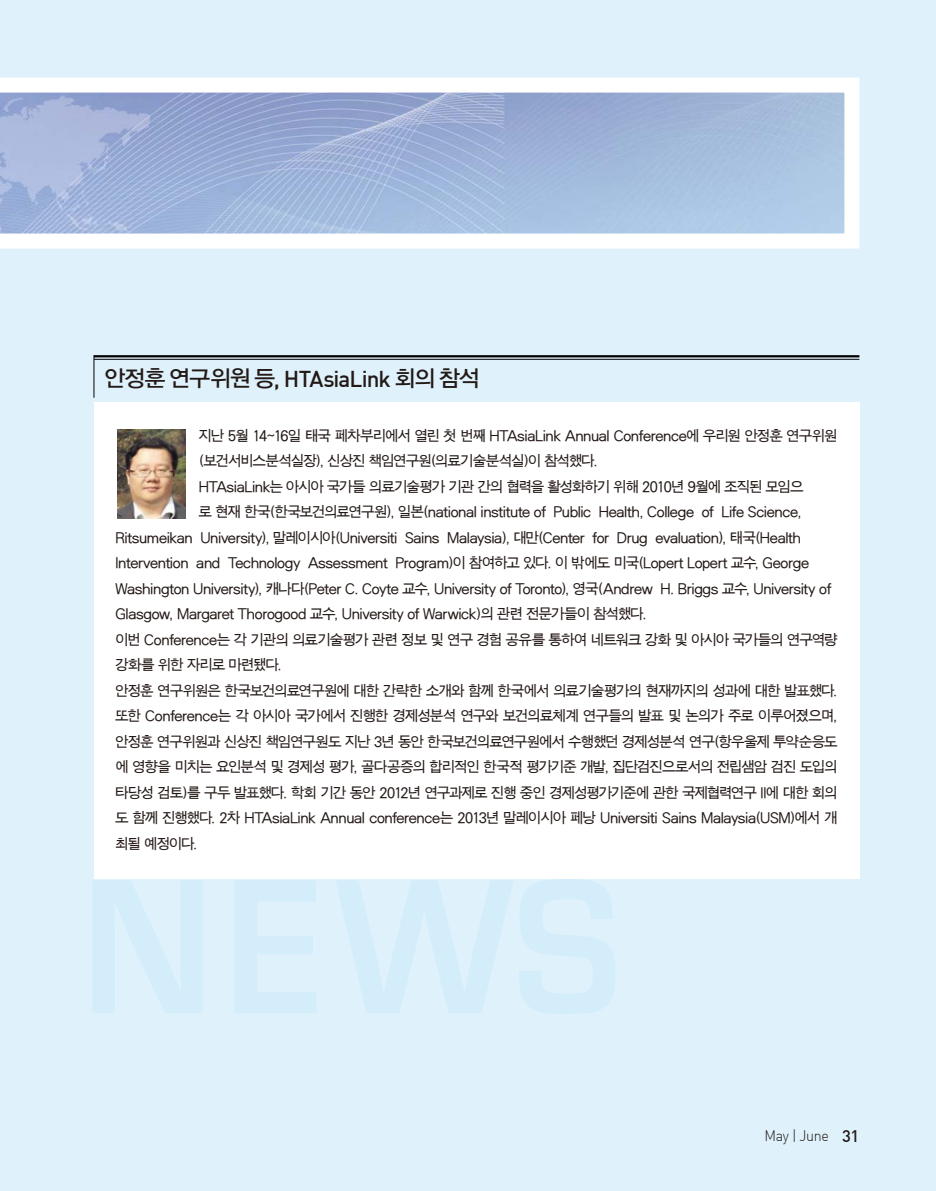
<style>
.page{position:relative;width:936px;height:1191px;background:#fff}
.page>*{position:absolute;margin:0;border:0;box-sizing:border-box;transform-origin:0 0}
.t1{font:22.5px "YDVYGO Std 13 KS Cms UHC H";letter-spacing:-.035em;color:#231916}
.t2{font:15px "Dinlig";letter-spacing:-.025em;color:#231916;scale:.95 1}
.t3{font:14.7px "SMJ Gothic 10 Std Regular KS Cms UHC H";letter-spacing:-.12em;color:#231916}
.s1{font-family:"Dinmed"}
.s2{font-family:"Dinmed";font-size:16.5px}
</style>
<div class="page">
<div style="left:0;top:0;width:935px;height:1190px;background:#dff2fc"></div>
<div style="left:94px;top:402px;width:765px;height:476px;background:#fff"></div>
<hr style="left:94px;top:355px;width:765px;height:2px;background:#000">
<hr style="left:94px;top:359px;width:765px;height:1px;background:#000">
<hr style="left:94px;top:355px;width:1px;height:43px;background:#000">
<img style="left:117px;top:429px;width:68px;height:90px">
<svg style="left:0;top:78px;width:859px;height:170px;background:#b2c3e1"></svg>
<h1 class="t1" style="left:105px;top:368px;width:376px">안정훈 연구위원 등<span class="s1">, HTAsiaLink</span> 회의 참석</h1>
<p class="t3" style="left:198px;top:429px;width:641px">지난 5월 14~16일 태국 페차부리에서 열린 첫 번째 HTAsiaLink Annual Conference에 우리원 안정훈 연구위원</p>
<p class="t3" style="left:198px;top:454px;width:401px">(보건서비스분석실장), 신상진 책임연구원(의료기술분석실)이 참석했다.</p>
<p class="t3" style="left:198px;top:480px;width:607px">HTAsiaLink는 아시아 국가들 의료기술평가 기관 간의 협력을 활성화하기 위해 2010년 9월에 조직된 모임으</p>
<p class="t3" style="left:198px;top:505px;width:605px">로 현재 한국(한국보건의료연구원), 일본(national institute of Public Health, College of Life Science,</p>
<p class="t3" style="left:115px;top:531px;width:688px">Ritsumeikan University), 말레이시아(Universiti Sains Malaysia), 대만(Center for Drug evaluation), 태국(Health</p>
<p class="t3" style="left:115px;top:556px;width:696px">Intervention and Technology Assessment Program)이 참여하고 있다. 이 밖에도 미국(Lopert Lopert 교수, George</p>
<p class="t3" style="left:115px;top:582px;width:718px">Washington University), 캐나다(Peter C. Coyte 교수, University of Toronto), 영국(Andrew H. Briggs 교수, University of</p>
<p class="t3" style="left:115px;top:607px;width:533px">Glasgow, Margaret Thorogood 교수, University of Warwick)의 관련 전문가들이 참석했다.</p>
<p class="t3" style="left:115px;top:633px;width:724px">이번 Conference는 각 기관의 의료기술평가 관련 정보 및 연구 경험 공유를 통하여 네트워크 강화 및 아시아 국가들의 연구역량</p>
<p class="t3" style="left:115px;top:658px;width:169px">강화를 위한 자리로 마련됐다.</p>
<p class="t3" style="left:115px;top:684px;width:724px">안정훈 연구위원은 한국보건의료연구원에 대한 간략한 소개와 함께 한국에서 의료기술평가의 현재까지의 성과에 대한 발표했다.</p>
<p class="t3" style="left:115px;top:709px;width:724px">또한 Conference는 각 아시아 국가에서 진행한 경제성분석 연구와 보건의료체계 연구들의 발표 및 논의가 주로 이루어졌으며,</p>
<p class="t3" style="left:115px;top:735px;width:724px">안정훈 연구위원과 신상진 책임연구원도 지난 3년 동안 한국보건의료연구원에서 수행했던 경제성분석 연구(항우울제 투약순응도</p>
<p class="t3" style="left:115px;top:760px;width:724px">에 영향을 미치는 요인분석 및 경제성 평가, 골다공증의 합리적인 한국적 평가기준 개발, 집단검진으로서의 전립샘암 검진 도입의</p>
<p class="t3" style="left:115px;top:786px;width:724px">타당성 검토)를 구두 발표했다. 학회 기간 동안 2012년 연구과제로 진행 중인 경제성평가기준에 관한 국제협력연구 II에 대한 회의</p>
<p class="t3" style="left:115px;top:811px;width:724px">도 함께 진행했다. 2차 HTAsiaLink Annual conference는 2013년 말레이시아 페낭 Universiti Sains Malaysia(USM)에서 개</p>
<p class="t3" style="left:115px;top:837px;width:85px">최될 예정이다.</p>
<p class="t2" style="left:764px;top:1126px;width:101px">May | June <span class="s2">31</span></p>
</div>
